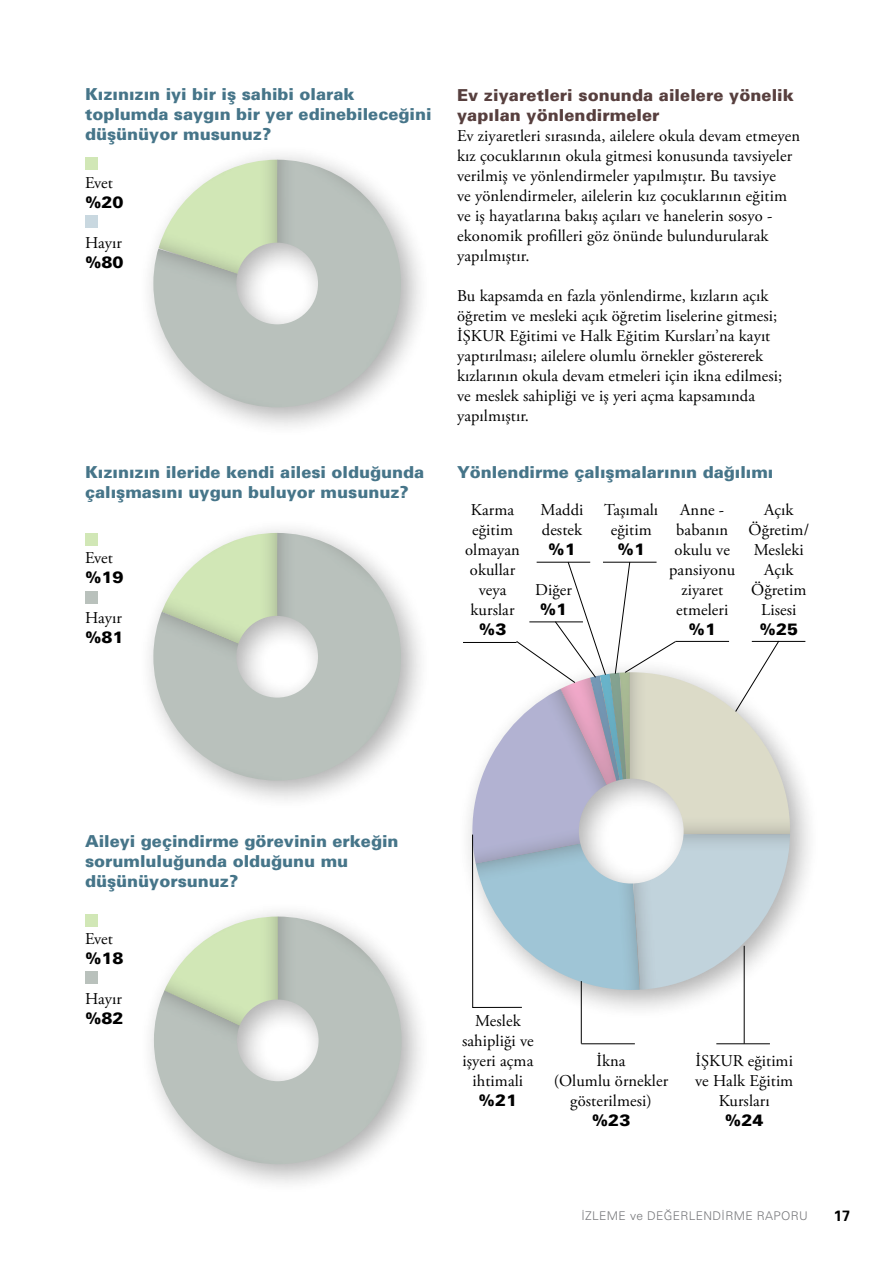
<style>
.page{position:relative;width:893px;height:1263px;background:#fff}
.page>*{position:absolute;margin:0;border:0;box-sizing:border-box;transform-origin:0 0}
.t1{font:16.5px/20px "Adobe Garamond Pro";letter-spacing:.005em;color:#000;text-align:center}
.t2{font:16.5px/20px "Univers T Black";color:#467589}
.t3{font:16.5px/20px "Univers T Black";letter-spacing:.005em;color:#573f3e}
.t4{font:16.5px "Univers T Black";color:#000}
.t5{font:15px "Univers T Bold";color:#000}
.t6{font:12px "Univers T Light";letter-spacing:.03em;color:#77787b}
</style>
<div class="page">
<div style="left:138px;top:901px;width:294px;height:294px;background:#000;opacity:.5"></div>
<div style="left:154px;top:916px;width:248px;height:248px;background:#000;opacity:.5"></div>
<div style="left:456px;top:656px;width:365px;height:365px;background:#000;opacity:.5"></div>
<div style="left:137px;top:144px;width:295px;height:294px;background:#000;opacity:.5"></div>
<div style="left:153px;top:160px;width:248px;height:247px;background:#000;opacity:.5"></div>
<div style="left:137px;top:517px;width:295px;height:294px;background:#000;opacity:.5"></div>
<div style="left:153px;top:533px;width:248px;height:247px;background:#000;opacity:.5"></div>
<div style="left:85px;top:157px;width:13px;height:13px;background:#d1e7b6"></div>
<div style="left:85px;top:533px;width:13px;height:13px;background:#d1e7b6"></div>
<div style="left:85px;top:914px;width:13px;height:12px;background:#d1e7b6"></div>
<div style="left:85px;top:215px;width:13px;height:13px;background:#c9d8e0"></div>
<div style="left:85px;top:591px;width:13px;height:13px;background:#b9c1bc"></div>
<div style="left:85px;top:971px;width:13px;height:13px;background:#b9c1bc"></div>
<hr style="left:463px;top:642px;width:54px;height:1px;background:#000">
<hr style="left:581px;top:1043px;width:54px;height:1px;background:#000">
<hr style="left:716px;top:1043px;width:54px;height:1px;background:#000">
<hr style="left:752px;top:641px;width:53px;height:1px;background:#000">
<svg style="left:472px;top:561px;width:318px;height:447px"></svg>
<hr style="left:581px;top:981px;width:1px;height:62px;background:#000">
<hr style="left:744px;top:946px;width:1px;height:97px;background:#000">
<p class="t2" style="left:85px;top:85px;width:348px">Kızınızın iyi bir iş sahibi olarak toplumda saygın bir yer edinebileceğini düşünüyor musunuz?</p>
<p class="t1" style="left:85px;top:173px;width:29px">Evet</p>
<p class="t4" style="left:85px;top:192px;width:40px">%20</p>
<p class="t1" style="left:85px;top:233px;width:38px">Hayır</p>
<p class="t4" style="left:85px;top:252px;width:40px">%80</p>
<p class="t3" style="left:457px;top:85px;width:338px">Ev ziyaretleri sonunda ailelere yönelik yapılan yönlendirmeler</p>
<p class="t1" style="left:457px;top:127px;width:344px;text-align:left">Ev ziyaretleri sırasında, ailelere okula devam etmeyen kız çocuklarının okula gitmesi konusunda tavsiyeler verilmiş ve yönlendirmeler yapılmıştır. Bu tavsiye<br>ve yönlendirmeler, ailelerin kız çocuklarının eğitim ve iş hayatlarına bakış açıları ve hanelerin sosyo - ekonomik profilleri göz önünde bulundurularak yapılmıştır.</p>
<p class="t1" style="left:457px;top:287px;width:327px;text-align:left">Bu kapsamda en fazla yönlendirme, kızların açık öğretim ve mesleki açık öğretim liselerine gitmesi; İŞKUR Eğitimi ve Halk Eğitim Kursları’na kayıt yaptırılması; ailelere olumlu örnekler göstererek kızlarının okula devam etmeleri için ikna edilmesi; ve meslek sahipliği ve iş yeri açma kapsamında yapılmıştır.</p>
<p class="t2" style="left:85px;top:462px;width:341px">Kızınızın ileride kendi ailesi olduğunda çalışmasını uygun buluyor musunuz?</p>
<p class="t2" style="left:457px;top:463px;width:318px">Yönlendirme çalışmalarının dağılımı</p>
<p class="t1" style="left:749px;top:500px;width:62px">Açık<br>Öğretim/<br>Mesleki<br>Açık<br>Öğretim<br>Lisesi</p>
<p class="t4" style="left:759px;top:618px;width:40px">%25</p>
<p class="t1" style="left:604px;top:500px;width:55px">Taşımalı eğitim</p>
<p class="t4" style="left:617px;top:539px;width:29px">%1</p>
<p class="t1" style="left:540px;top:500px;width:44px;text-align:left">Maddi destek</p>
<p class="t4" style="left:548px;top:539px;width:29px">%1</p>
<p class="t1" style="left:669px;top:500px;width:68px">Anne - babanın okulu ve pansiyonu ziyaret etmeleri</p>
<p class="t4" style="left:688px;top:618px;width:29px">%1</p>
<p class="t1" style="left:465px;top:500px;width:56px">Karma eğitim olmayan okullar veya kurslar</p>
<p class="t4" style="left:479px;top:618px;width:29px">%3</p>
<p class="t1" style="left:85px;top:549px;width:29px">Evet</p>
<p class="t4" style="left:85px;top:567px;width:40px">%19</p>
<p class="t1" style="left:85px;top:609px;width:38px">Hayır</p>
<p class="t4" style="left:85px;top:627px;width:40px">%81</p>
<p class="t1" style="left:535px;top:580px;width:38px">Diğer</p>
<p class="t4" style="left:540px;top:599px;width:29px">%1</p>
<p class="t2" style="left:85px;top:831px;width:315px">Aileyi geçindirme görevinin erkeğin sorumluluğunda olduğunu mu düşünüyorsunuz?</p>
<p class="t1" style="left:85px;top:929px;width:29px">Evet</p>
<p class="t4" style="left:85px;top:948px;width:40px">%18</p>
<p class="t1" style="left:85px;top:989px;width:38px">Hayır</p>
<p class="t4" style="left:85px;top:1008px;width:40px">%82</p>
<p class="t1" style="left:462px;top:1011px;width:73px">Meslek sahipliği ve işyeri açma ihtimali</p>
<p class="t4" style="left:479px;top:1090px;width:40px">%21</p>
<p class="t1" style="left:554px;top:1051px;width:116px">İkna<br>(Olumlu örnekler gösterilmesi)</p>
<p class="t4" style="left:592px;top:1110px;width:40px">%23</p>
<p class="t1" style="left:695px;top:1051px;width:100px">İŞKUR eğitimi ve Halk Eğitim<br>Kursları</p>
<p class="t4" style="left:725px;top:1110px;width:40px">%24</p>
<p class="t6" style="left:581px;top:1209px;width:228px">İZLEME ve DEĞERLENDİRME RAPORU</p>
<p class="t5" style="left:834px;top:1205px;width:18px">17</p>
</div>
